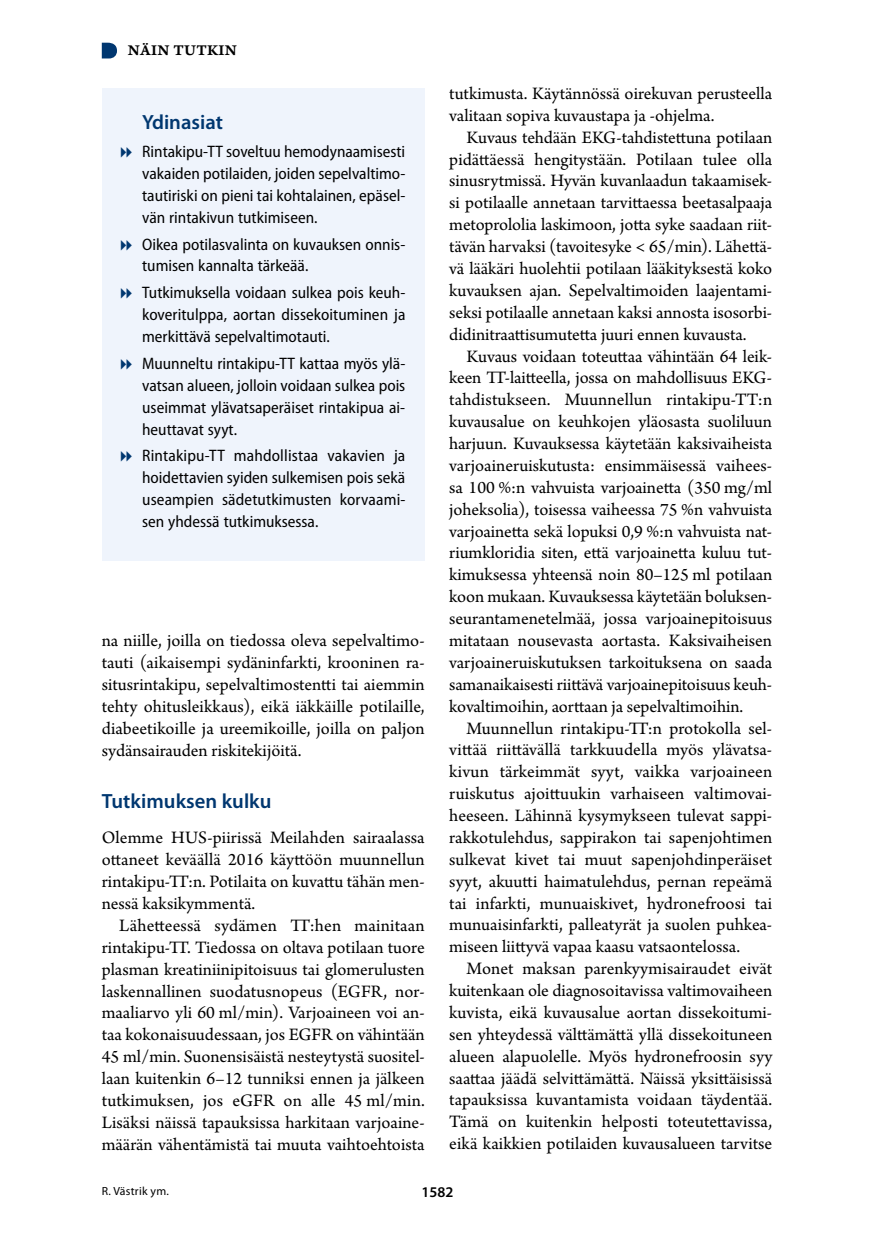
<style>
.page{position:relative;width:874px;height:1241px;background:#fff}
.page>*{position:absolute;margin:0;border:0;box-sizing:border-box;transform-origin:0 0}
.t1{font:600 20.65px "Myriad Pro";color:#003770}
.t2{font:18.38px/21.9px "Arno Pro";letter-spacing:-.005em;color:#000;text-align:justify}
.t3{font:semi-condensed 16.62px/21.9px "Myriad Pro";color:#000;text-align:justify}
.t4{font:15.75px "Arno Pro Smbd Caption";letter-spacing:.015em;color:#000}
.t5{font:600 14.88px "Myriad Pro";color:#000}
.t6{font:11.9px "Myriad Pro";letter-spacing:.02em;color:#000}
</style>
<div class="page">
<div style="left:102px;top:88px;width:322px;height:473px;background:#eff4fc"></div>
<svg style="left:102px;top:43px;width:15px;height:15px"></svg>
<p class="t4" style="left:128px;top:41px;width:110px">NÄIN TUTKIN</p>
<p class="t1" style="left:142px;top:109px;width:82px">Ydinasiat</p>
<p class="t3" style="left:142px;top:140px;width:264px">Rintakipu-TT soveltuu hemodynaamisesti vakaiden potilaiden, joiden sepelvaltimo&shy;tautiriski on pieni tai kohtalainen, epäsel&shy;vän rintakivun tutkimiseen.</p>
<p class="t3" style="left:142px;top:233px;width:264px">Oikea potilasvalinta on kuvauksen onnis&shy;tumisen kannalta tärkeää.</p>
<p class="t3" style="left:142px;top:281px;width:264px">Tutkimuksella voidaan sulkea pois keuh&shy;koveritulppa, aortan dissekoituminen ja merkittävä sepelvaltimotauti.</p>
<p class="t3" style="left:142px;top:352px;width:264px">Muunneltu rintakipu-TT kattaa myös ylä&shy;vatsan alueen, jolloin voidaan sulkea pois useimmat ylävatsaperäiset rintakipua ai&shy;heuttavat syyt.</p>
<p class="t3" style="left:142px;top:444px;width:264px">Rintakipu-TT mahdollistaa vakavien ja hoidettavien syiden sulkemisen pois sekä useampien sädetutkimusten korvaami&shy;sen yhdessä tutkimuksessa.</p>
<p class="t2" style="left:102px;top:630px;width:324px">na niille, joilla on tiedossa oleva sepelvaltimo&shy;tauti (aikaisempi sydäninfarkti, krooninen ra&shy;situsrintakipu, sepelvaltimostentti tai aiemmin tehty ohitusleikkaus), eikä iäkkäille potilaille, diabeetikoille ja ureemikoille, joilla on paljon sydänsairauden riskitekijöitä.</p>
<p class="t1" style="left:102px;top:788px;width:171px">Tutkimuksen kulku</p>
<p class="t2" style="left:102px;top:827px;width:324px">Olemme HUS-piirissä Meilahden sairaalassa ottaneet keväällä 2016 käyttöön muunnellun rintakipu-TT:n. Potilaita on kuvattu tähän men&shy;nessä kaksikymmentä.</p>
<p class="t2" style="left:102px;top:915px;width:324px;text-indent:17px">Lähetteessä sydämen TT:hen mainitaan rintakipu-TT. Tiedossa on oltava potilaan tuore plasman kreatiniinipitoisuus tai glomerulusten laskennallinen suodatusnopeus (EGFR, nor&shy;maaliarvo yli 60 ml/min). Varjoaineen voi an&shy;taa kokonaisuudessaan, jos EGFR on vähintään 45 ml/min. Suonensisäistä nesteytystä suositel&shy;laan kuitenkin 6–12 tunniksi ennen ja jälkeen tutkimuksen, jos eGFR on alle 45 ml/min.<br>Lisäksi näissä tapauksissa harkitaan varjoaine&shy;määrän vähentämistä tai muuta vaihtoehtoista</p>
<p class="t2" style="left:449px;top:83px;width:324px">tutkimusta. Käytännössä oirekuvan perusteella valitaan sopiva kuvaustapa ja ‑ohjelma.</p>
<p class="t2" style="left:449px;top:127px;width:324px;text-indent:17px">Kuvaus tehdään EKG-tahdistettuna potilaan pidättäessä hengitystään. Potilaan tulee olla sinusrytmissä. Hyvän kuvanlaadun takaamisek&shy;si potilaalle annetaan tarvittaessa beetasalpaaja metoprololia laskimoon, jotta syke saadaan riit&shy;tävän harvaksi (tavoitesyke &lt; 65/min). Lähettä&shy;vä lääkäri huolehtii potilaan lääkityksestä koko kuvauksen ajan. Sepelvaltimoiden laajentami&shy;seksi potilaalle annetaan kaksi annosta isosorbi&shy;didinitraattisumutetta juuri ennen kuvausta.</p>
<p class="t2" style="left:449px;top:346px;width:324px;text-indent:17px">Kuvaus voidaan toteuttaa vähintään 64 leik&shy;keen TT-laitteella, jossa on mahdollisuus EKG&shy;tahdistukseen. Muunnellun rintakipu-TT:n kuvausalue on keuhkojen yläosasta suoliluun harjuun. Kuvauksessa käytetään kaksivaiheista varjoaineruiskutusta: ensimmäisessä vaihees&shy;sa 100 %:n vahvuista varjoainetta (350 mg/ml joheksolia), toisessa vaiheessa 75 %n vahvuista varjoainetta sekä lopuksi 0,9 %:n vahvuista nat&shy;riumkloridia siten, että varjoainetta kuluu tut&shy;kimuksessa yhteensä noin 80–125 ml potilaan koon mukaan. Kuvauksessa käytetään boluksen&shy;seurantamenetelmää, jossa varjoainepitoisuus mitataan nousevasta aortasta. Kaksivaiheisen varjoaineruiskutuksen tarkoituksena on saada samanaikaisesti riittävä varjoainepitoisuus keuh&shy;kovaltimoihin, aorttaan ja sepelvaltimoihin.</p>
<p class="t2" style="left:449px;top:718px;width:324px;text-indent:17px">Muunnellun rintakipu-TT:n protokolla sel&shy;vittää riittävällä tarkkuudella myös ylävatsa&shy;kivun tärkeimmät syyt, vaikka varjoaineen ruiskutus ajoittuukin varhaiseen valtimovai&shy;heeseen. Lähinnä kysymykseen tulevat sappi&shy;rakkotulehdus, sappirakon tai sapenjohtimen sulkevat kivet tai muut sapenjohdinperäiset syyt, akuutti haimatulehdus, pernan repeämä tai infarkti, munuaiskivet, hydronefroosi tai munuaisinfarkti, palleatyrät ja suolen puhkea&shy;miseen liittyvä vapaa kaasu vatsaontelossa.</p>
<p class="t2" style="left:449px;top:958px;width:324px;text-indent:17px">Monet maksan parenkyymisairaudet eivät kuitenkaan ole diagnosoitavissa valtimovaiheen kuvista, eikä kuvausalue aortan dissekoitumi&shy;sen yhteydessä välttämättä yllä dissekoituneen alueen alapuolelle. Myös hydronefroosin syy saattaa jäädä selvittämättä. Näissä yksittäisissä tapauksissa kuvantamista voidaan täydentää.<br>Tämä on kuitenkin helposti toteutettavissa, eikä kaikkien potilaiden kuvausalueen tarvitse</p>
<p class="t6" style="left:102px;top:1183px;width:69px">R. Västrik ym.</p>
<p class="t5" style="left:421px;top:1182px;width:33px">1582</p>
</div>
